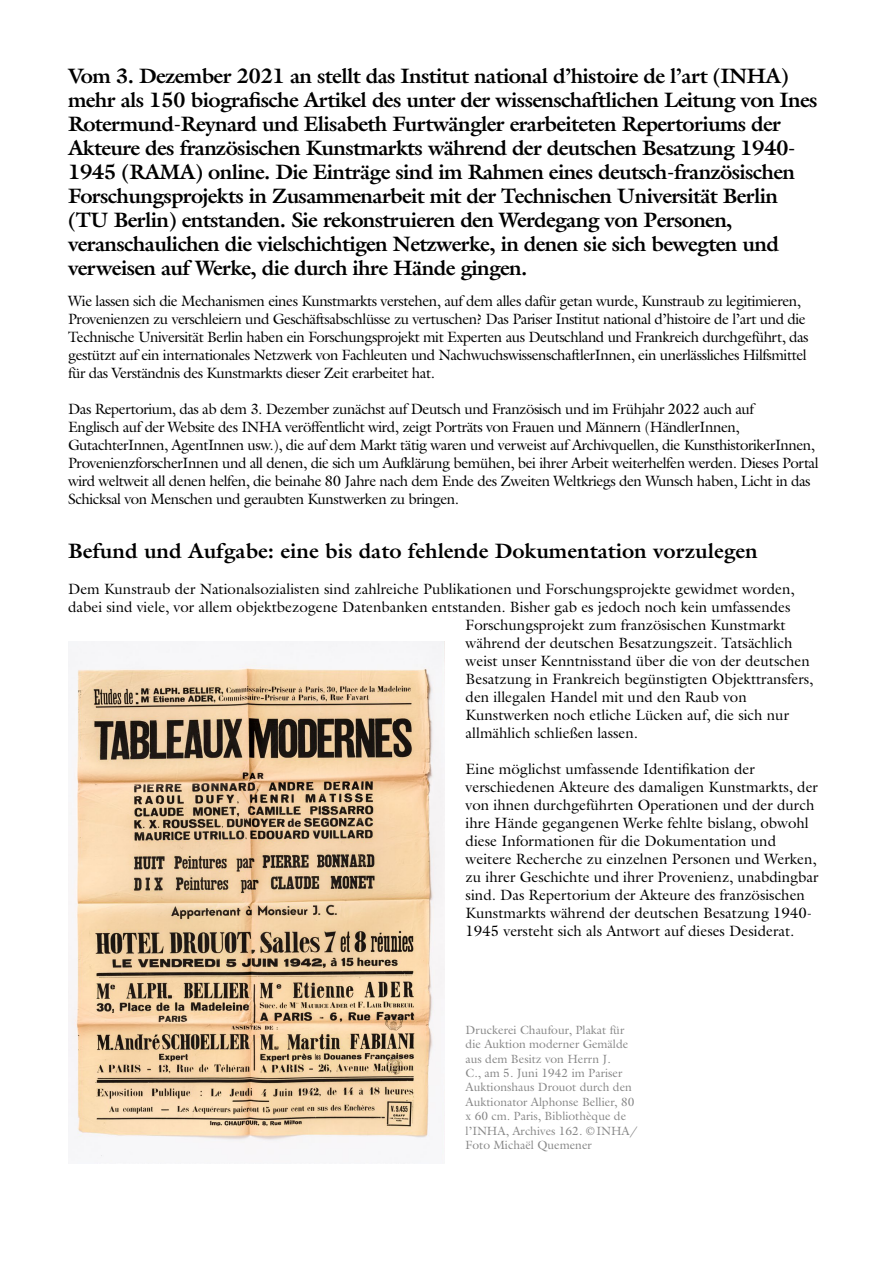
<style>
.page{position:relative;width:893px;height:1263px;background:#fff}
.page>*{position:absolute;margin:0;border:0;box-sizing:border-box;transform-origin:0 0}
.t1{font:700 21px/24px "Galliard Std";letter-spacing:-.03em;color:#000}
.t2{font:700 21px "Galliard Std";color:#000}
.t3{font:15px/18px "Galliard Std";letter-spacing:-.03em;color:#000}
.t4{font:15px/18px "Galliard Std";color:#000}
.t5{font:12px/14.4px "Galliard Std";color:#878787}
</style>
<div class="page">
<img style="left:68px;top:642px;width:376px;height:522px">
<p class="t1" style="left:68px;top:64px;width:751px">Vom 3. Dezember 2021 an stellt das Institut national d’histoire de l’art (INHA) mehr als 150 biografische Artikel des unter der wissenschaftlichen Leitung von Ines Rotermund-Reynard und Elisabeth Furtwängler erarbeiteten Repertoriums der Akteure des französischen Kunstmarkts während der deutschen Besatzung 1940- 1945 (RAMA) online. Die Einträge sind im Rahmen eines deutsch-französischen Forschungsprojekts in Zusammenarbeit mit der Technischen Universität Berlin (TU Berlin) entstanden. Sie rekonstruieren den Werdegang von Personen, veranschaulichen die vielschichtigen Netzwerke, in denen sie sich bewegten und verweisen auf Werke, die durch ihre Hände gingen.</p>
<p class="t3" style="left:68px;top:292px;width:742px">Wie lassen sich die Mechanismen eines Kunstmarkts verstehen, auf dem alles dafür getan wurde, Kunstraub zu legitimieren, Provenienzen zu verschleiern und Geschäftsabschlüsse zu vertuschen? Das Pariser Institut national d’histoire de l’art und die Technische Universität Berlin haben ein Forschungsprojekt mit Experten aus Deutschland und Frankreich durchgeführt, das gestützt auf ein internationales Netzwerk von Fachleuten und NachwuchswissenschaftlerInnen, ein unerlässliches Hilfsmittel für das Verständnis des Kunstmarkts dieser Zeit erarbeitet hat.</p>
<p class="t3" style="left:68px;top:400px;width:752px">Das Repertorium, das ab dem 3. Dezember zunächst auf Deutsch und Französisch und im Frühjahr 2022 auch auf<br>Englisch auf der Website des INHA veröffentlicht wird, zeigt Porträts von Frauen und Männern (HändlerInnen, GutachterInnen, AgentInnen usw.), die auf dem Markt tätig waren und verweist auf Archivquellen, die KunsthistorikerInnen, ProvenienzforscherInnen und all denen, die sich um Aufklärung bemühen, bei ihrer Arbeit weiterhelfen werden. Dieses Portal wird weltweit all denen helfen, die beinahe 80 Jahre nach dem Ende des Zweiten Weltkriegs den Wunsch haben, Licht in das Schicksal von Menschen und geraubten Kunstwerken zu bringen.</p>
<h1 class="t2" style="left:68px;top:537px;width:691px">Befund und Aufgabe: eine bis dato fehlende Dokumentation vorzulegen</h1>
<p class="t4" style="left:68px;top:580px;width:728px">Dem Kunstraub der Nationalsozialisten sind zahlreiche Publikationen und Forschungsprojekte gewidmet worden,</p>
<p class="t4" style="left:68px;top:598px;width:724px">dabei sind viele, vor allem objektbezogene Datenbanken entstanden. Bisher gab es jedoch noch kein umfassendes</p>
<p class="t4" style="left:466px;top:616px;width:321px">Forschungsprojekt zum französischen Kunstmarkt</p>
<p class="t4" style="left:466px;top:634px;width:328px">während der deutschen Besatzungszeit. Tatsächlich</p>
<p class="t4" style="left:466px;top:652px;width:346px">weist unser Kenntnisstand über die von der deutschen</p>
<p class="t4" style="left:466px;top:670px;width:349px">Besatzung in Frankreich begünstigten Objekttransfers,</p>
<p class="t4" style="left:466px;top:688px;width:283px">den illegalen Handel mit und den Raub von</p>
<p class="t4" style="left:466px;top:706px;width:325px">Kunstwerken noch etliche Lücken auf, die sich nur</p>
<p class="t4" style="left:466px;top:724px;width:174px">allmählich schließen lassen.</p>
<p class="t4" style="left:466px;top:760px;width:354px">Eine möglichst umfassende Identifikation der verschiedenen Akteure des damaligen Kunstmarkts, der von ihnen durchgeführten Operationen und der durch ihre Hände gegangenen Werke fehlte bislang, obwohl diese Informationen für die Dokumentation und weitere Recherche zu einzelnen Personen und Werken, zu ihrer Geschichte und ihrer Provenienz, unabdingbar sind. Das Repertorium der Akteure des französischen Kunstmarkts während der deutschen Besatzung 1940- 1945 versteht sich als Antwort auf dieses Desiderat.</p>
<p class="t5" style="left:466px;top:1022px;width:173px">Druckerei Chaufour, Plakat für die Auktion moderner Gemälde aus dem Besitz von Herrn J.<br>C., am 5. Juni 1942 im Pariser<br>Auktionshaus Drouot durch den<br>Auktionator Alphonse Bellier, 80 x 60 cm. Paris, Bibliothèque de l’INHA, Archives 162. ©INHA/<br>Foto Michaël Quemener</p>
</div>
